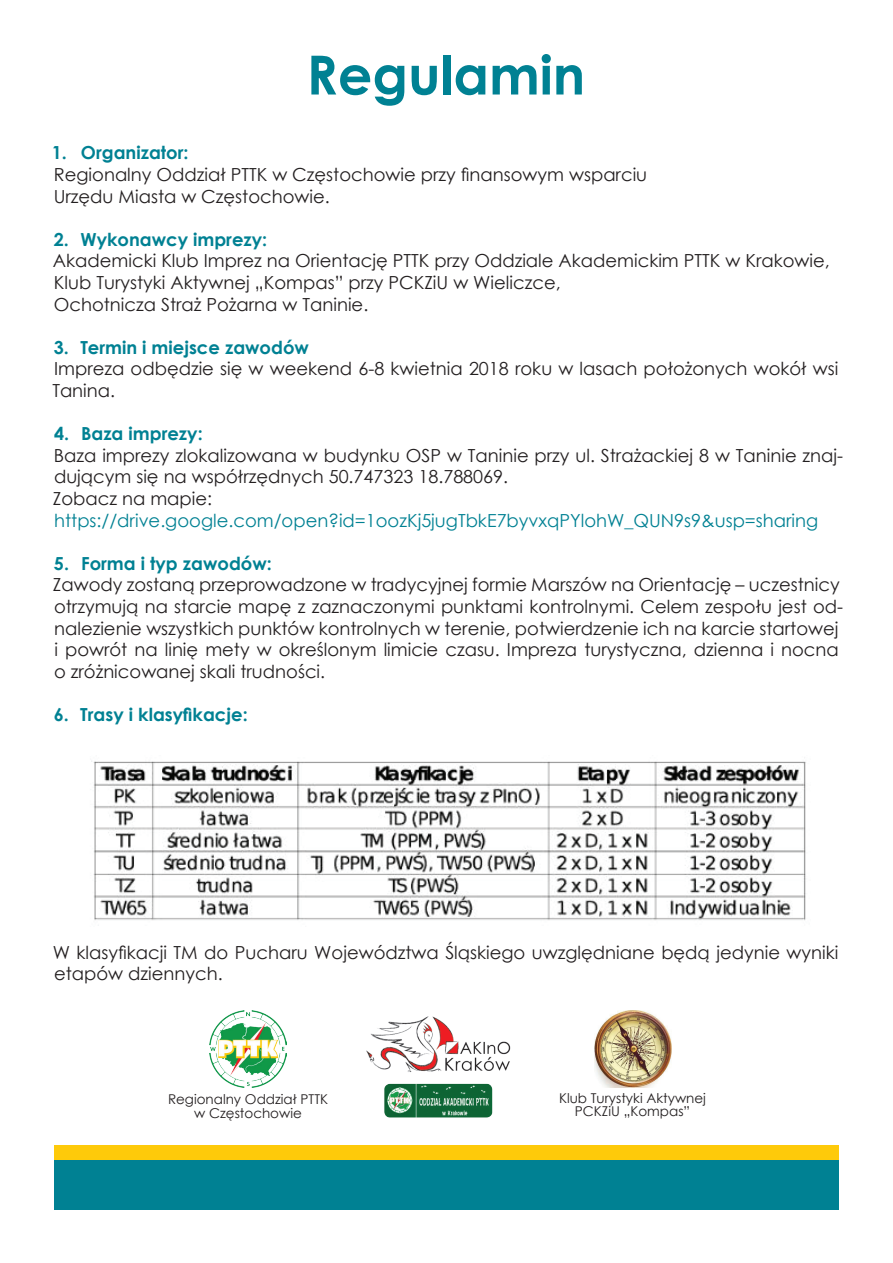
<style>
.page{position:relative;width:893px;height:1263px;background:#fff}
.page>*{position:absolute;margin:0;border:0;box-sizing:border-box;transform-origin:0 0}
.t1{font:700 54px "Century Gothic";color:#008193}
.t2{font:18px/21.6px "Century Gothic";color:#231f20}
.t3{font:700 18px "Century Gothic";color:#008193}
.t4{font:18px "Century Gothic";color:#008193}
.t5{font:13.5px/13.5px "Century Gothic";color:#231f20;text-align:center}
</style>
<div class="page">
<img style="left:366px;top:1016px;width:144px;height:56px">
<img style="left:384px;top:1083px;width:109px;height:35px">
<img style="left:210px;top:1011px;width:76px;height:76px">
<img style="left:594px;top:1011px;width:77px;height:77px">
<div style="left:54px;top:1151px;width:785px;height:59px;background:#008193"></div>
<div style="left:54px;top:1144px;width:785px;height:15px;background:#feca0a"></div>
<img style="left:91px;top:761px;width:715px;height:160px">
<h1 class="t1" style="left:306px;top:34px;width:280px">Regulamin</h1>
<p class="t3" style="left:52px;top:139px;width:138px">1. Organizator:</p>
<p class="t2" style="left:54px;top:163px;width:595px">Regionalny Oddział PTTK w Częstochowie przy finansowym wsparciu<br>Urzędu Miasta w Częstochowie.</p>
<p class="t3" style="left:54px;top:226px;width:215px">2. Wykonawcy imprezy:</p>
<p class="t2" style="left:53px;top:250px;width:778px">Akademicki Klub Imprez na Orientację PTTK przy Oddziale Akademickim PTTK w Krakowie,<br>Klub Turystyki Aktywnej „Kompas” przy PCKZiU w Wieliczce,<br>Ochotnicza Straż Pożarna w Taninie.</p>
<p class="t3" style="left:54px;top:334px;width:257px">3. Termin i miejsce zawodów</p>
<p class="t2" style="left:52px;top:358px;width:788px">Impreza odbędzie się w weekend 6-8 kwietnia 2018 roku w lasach położonych wokół wsi<br>Tanina.</p>
<p class="t3" style="left:54px;top:420px;width:150px">4. Baza imprezy:</p>
<p class="t2" style="left:53px;top:444px;width:792px">Baza imprezy zlokalizowana w budynku OSP w Taninie przy ul. Strażackiej 8 w Taninie znaj&shy;dującym się na współrzędnych 50.747323 18.788069.<br>Zobacz na mapie:</p>
<p class="t4" style="left:54px;top:507px;width:766px">https://drive.google.com/open?id=1oozKj5jugTbkE7byvxqPYlohW_QUN9s9&amp;usp=sharing</p>
<p class="t3" style="left:54px;top:550px;width:219px">5. Forma i typ zawodów:</p>
<p class="t2" style="left:53px;top:574px;width:792px">Zawody zostaną przeprowadzone w tradycyjnej formie Marszów na Orientację – uczestnicy otrzymują na starcie mapę z zaznaczonymi punktami kontrolnymi. Celem zespołu jest od&shy;nalezienie wszystkich punktów kontrolnych w terenie, potwierdzenie ich na karcie startowej i powrót na linię mety w określonym limicie czasu. Impreza turystyczna, dzienna i nocna o zróżnicowanej skali trudności.</p>
<p class="t3" style="left:54px;top:701px;width:196px">6. Trasy i klasyfikacje:</p>
<p class="t2" style="left:53px;top:941px;width:787px">W klasyfikacji TM do Pucharu Województwa Śląskiego uwzględniane będą jedynie wyniki etapów dziennych.</p>
<p class="t5" style="left:168px;top:1092px;width:162px">Regionalny Oddział PTTK w Częstochowie</p>
<p class="t5" style="left:559px;top:1091px;width:148px">Klub Turystyki Aktywnej<br>PCKZiU „Kompas”</p>
</div>
